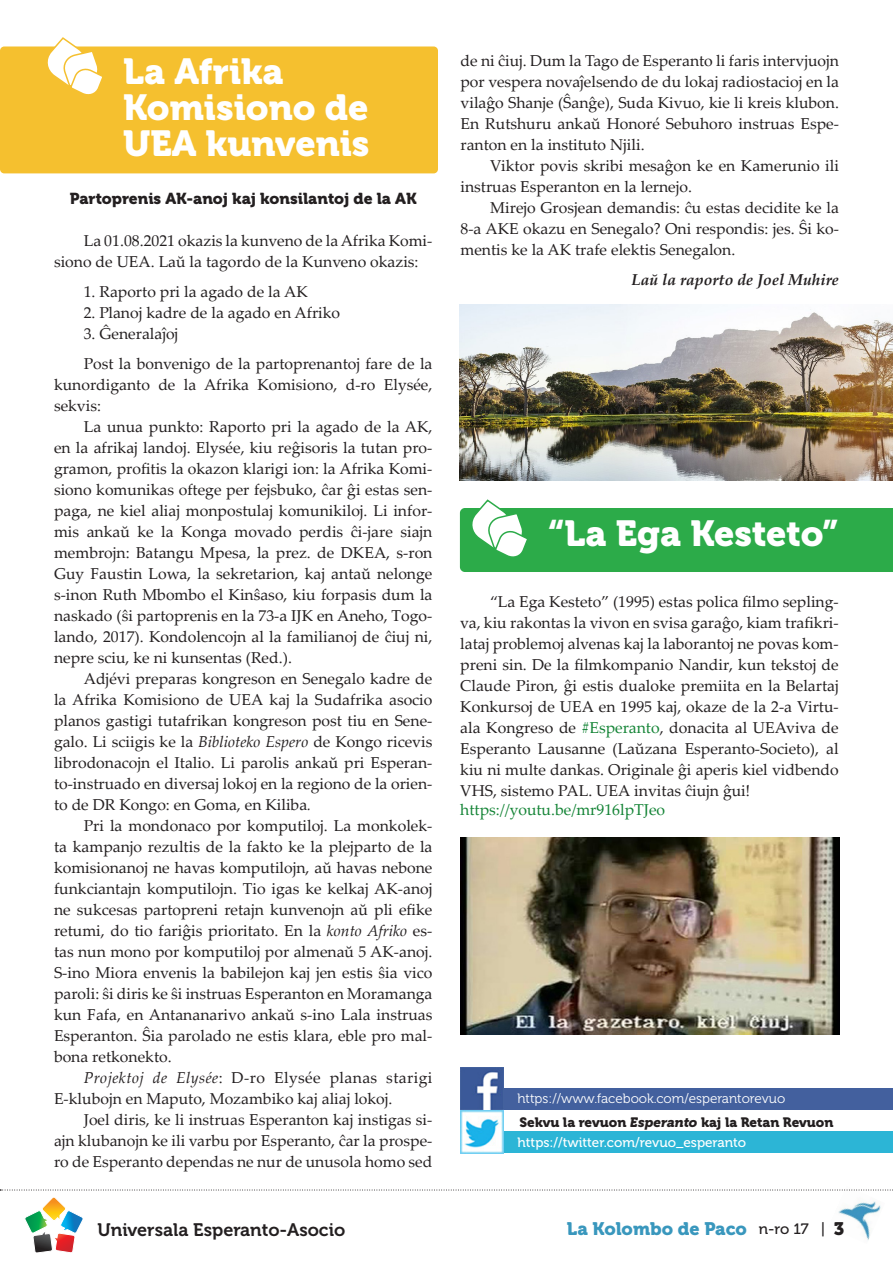
<style>
.page{position:relative;width:893px;height:1263px;background:#fff}
.page>*{position:absolute;margin:0;border:0;box-sizing:border-box;transform-origin:0 0}
.Базовый{font:36px/36px "Museo 900";color:#fff}
.t1{font:18px "Museo 700";color:#231f20}
.t2{font:18px "Museo 900";color:#3997bd}
.Базовый-2{font:15.75px/21px "Palatino Linotype";color:#231f20;text-align:justify}
.Базовый-3{font:15.75px "Museo 900";color:#231f20}
.Базовый-4{font:15.75px "Palatino Linotype";color:#148436}
.Базовый-5{font:italic 700 15.75px "Palatino Linotype";color:#231f20}
.t3{font:13.5px "Museo 300";color:#fff}
.t4{font:13.5px "Museo 900";color:#231f20}
.t5{font:13.5px "Museo 500";color:#fff}
.s1{font-style:italic}
.s2{color:#148436}
.s3{font-family:"Museo 500";font-size:15px;color:#231f20}
.s4{color:#231f20}
</style>
<div class="page">
<img style="left:828px;top:1190px;width:56px;height:50px">
<svg style="left:24px;top:1197px;width:59px;height:56px"></svg>
<svg style="left:0;top:1189px;width:893px;height:1px"></svg>
<div style="left:0;top:46px;width:438px;height:127px;background:#f5c02f;border-radius:4px"></div>
<svg style="left:42px;top:37px;width:63px;height:58px"></svg>
<img style="left:460px;top:837px;width:379px;height:198px">
<svg style="left:460px;top:499px;width:433px;height:73px"></svg>
<img style="left:460px;top:304px;width:433px;height:177px">
<div style="left:503px;top:1132px;width:390px;height:21px;background:#2cb5d6"></div>
<div style="left:503px;top:1088px;width:390px;height:21px;background:#43609e"></div>
<img style="left:461px;top:1067px;width:42px;height:86px">
<p class="Базовый" style="left:123px;top:54px;width:162px">La Afrika</p>
<p class="Базовый" style="left:123px;top:90px;width:248px">Komisiono de<br>UEA kunvenis</p>
<p class="Базовый-3" style="left:70px;top:189px;width:348px">Partoprenis AK-anoj kaj konsilantoj de la AK</p>
<p class="Базовый-2" style="left:54px;top:229px;width:380px;text-indent:30px">La 01.08.2021 okazis la kunveno de la Afrika Komi&shy;siono de UEA. Laŭ la tagordo de la Kunveno okazis:</p>
<p class="Базовый-2" style="left:84px;top:280px;width:225px">1. Raporto pri la agado de la AK</p>
<p class="Базовый-2" style="left:84px;top:301px;width:258px">2. Planoj kadre de la agado en Afriko</p>
<p class="Базовый-2" style="left:84px;top:322px;width:96px">3. Ĝeneralaĵoj</p>
<p class="Базовый-2" style="left:54px;top:352px;width:380px;text-indent:30px">Post la bonvenigo de la partoprenantoj fare de la kunordiganto de la Afrika Komisiono, d-ro Elysée, sekvis:</p>
<p class="Базовый-2" style="left:54px;top:415px;width:380px;text-indent:30px">La unua punkto: Raporto pri la agado de la AK, en la afrikaj landoj. Elysée, kiu reĝisoris la tutan pro&shy;gramon, profitis la okazon klarigi ion: la Afrika Komi&shy;siono komunikas oftege per fejsbuko, ĉar ĝi estas sen&shy;paga, ne kiel aliaj monpostulaj komunikiloj. Li infor&shy;mis ankaŭ ke la Konga movado perdis ĉi-jare siajn membrojn: Batangu Mpesa, la prez. de DKEA, s-ron Guy Faustin Lowa, la sekretarion, kaj antaŭ nelonge s-inon Ruth Mbombo el Kinŝaso, kiu forpasis dum la naskado (ŝi partoprenis en la 73-a IJK en Aneho, Togo&shy;lando, 2017). Kondolencojn al la familianoj de ĉiuj ni, nepre sciu, ke ni kunsentas (Red.).</p>
<p class="Базовый-2" style="left:54px;top:667px;width:380px;text-indent:30px">Adjévi preparas kongreson en Senegalo kadre de la Afrika Komisiono de UEA kaj la Sudafrika asocio planos gastigi tutafrikan kongreson post tiu en Sene&shy;galo. Li sciigis ke la <span class="s1">Biblioteko Espero</span> de Kongo ricevis librodonacojn el Italio. Li parolis ankaŭ pri Esperan&shy;to-instruado en diversaj lokoj en la regiono de la orien&shy;to de DR Kongo: en Goma, en Kiliba<span class="s1">.</span></p>
<p class="Базовый-2" style="left:54px;top:814px;width:380px;text-indent:30px">Pri la mondonaco por komputiloj. La monkolek&shy;ta kampanjo rezultis de la fakto ke la plejparto de la komisionanoj ne havas komputilojn, aŭ havas nebone funkciantajn komputilojn. Tio igas ke kelkaj AK-anoj ne sukcesas partopreni retajn kunvenojn aŭ pli efike retumi, do tio fariĝis prioritato. En la <span class="s1">konto Afriko</span> es&shy;tas nun mono por komputiloj por almenaŭ 5 AK-anoj.<br>S-ino Miora envenis la babilejon kaj jen estis ŝia vico paroli: ŝi diris ke ŝi instruas Esperanton en Moramanga kun Fafa, en Antananarivo ankaŭ s-ino Lala instruas Esperanton. Ŝia parolado ne estis klara, eble pro mal&shy;bona retkonekto.</p>
<p class="Базовый-2" style="left:54px;top:1066px;width:380px;text-indent:30px"><span class="s1">Projektoj de Elysée</span>: D-ro Elysée planas starigi<br>E-klubojn en Maputo, Mozambiko kaj aliaj lokoj.</p>
<p class="Базовый-2" style="left:54px;top:1108px;width:380px;text-indent:30px">Joel diris, ke li instruas Esperanton kaj instigas si&shy;ajn klubanojn ke ili varbu por Esperanto, ĉar la prospe&shy;ro de Esperanto dependas ne nur de unusola homo sed</p>
<p class="Базовый-2" style="left:460px;top:49px;width:380px">de ni ĉiuj. Dum la Tago de Esperanto li faris intervjuojn por vespera novaĵelsendo de du lokaj radiostacioj en la vilaĝo Shanje (Ŝanĝe), Suda Kivuo, kie li kreis klubon.<br>En Rutshuru ankaŭ Honoré Sebuhoro instruas Espe&shy;ranton en la instituto Njili.</p>
<p class="Базовый-2" style="left:460px;top:154px;width:380px;text-indent:30px">Viktor povis skribi mesaĝon ke en Kamerunio ili instruas Esperanton en la lernejo.</p>
<p class="Базовый-2" style="left:460px;top:196px;width:380px;text-indent:30px">Mirejo Grosjean demandis: ĉu estas decidite ke la 8-a AKE okazu en Senegalo? Oni respondis: jes. Ŝi ko&shy;mentis ke la AK trafe elektis Senegalon.</p>
<p class="Базовый-5" style="left:631px;top:268px;width:209px">Laŭ la raporto de Joel Muhire</p>
<p class="Базовый" style="left:548px;top:516px;width:292px">“La Ega Kesteto”</p>
<p class="Базовый-2" style="left:460px;top:590px;width:380px;text-indent:30px">“La Ega Kesteto” (1995) estas polica filmo sepling&shy;va, kiu rakontas la vivon en svisa garaĝo, kiam trafikri&shy;lataj problemoj alvenas kaj la laborantoj ne povas kom&shy;preni sin. De la filmkompanio Nandir, kun tekstoj de Claude Piron, ĝi estis dualoke premiita en la Belartaj Konkursoj de UEA en 1995 kaj, okaze de la 2-a Virtu&shy;ala Kongreso de <span class="s2">#Esperanto</span>, donacita al UEAviva de Esperanto Lausanne (Laŭzana Esperanto-Societo), al kiu ni multe dankas. Originale ĝi aperis kiel vidbendo VHS, sistemo PAL. UEA invitas ĉiujn ĝui!</p>
<p class="Базовый-4" style="left:460px;top:798px;width:206px">https://youtu.be/mr916lpTJeo</p>
<p class="t3" style="left:517px;top:1091px;width:269px">https://www.facebook.com/esperantorevuo</p>
<p class="t5" style="left:517px;top:1135px;width:230px">https://twitter.com/revuo_esperanto</p>
<p class="t4" style="left:519px;top:1114px;width:316px">Sekvu la revuon <span class="s1">Esperanto</span> kaj la Retan Revuon</p>
<p class="t1" style="left:97px;top:1220px;width:249px">Universala Esperanto-Asocio</p>
<p class="t2" style="left:567px;top:1218px;width:279px">La Kolombo de Paco <span class="s3">n-ro 17 |</span> <span class="s4">3</span></p>
</div>
